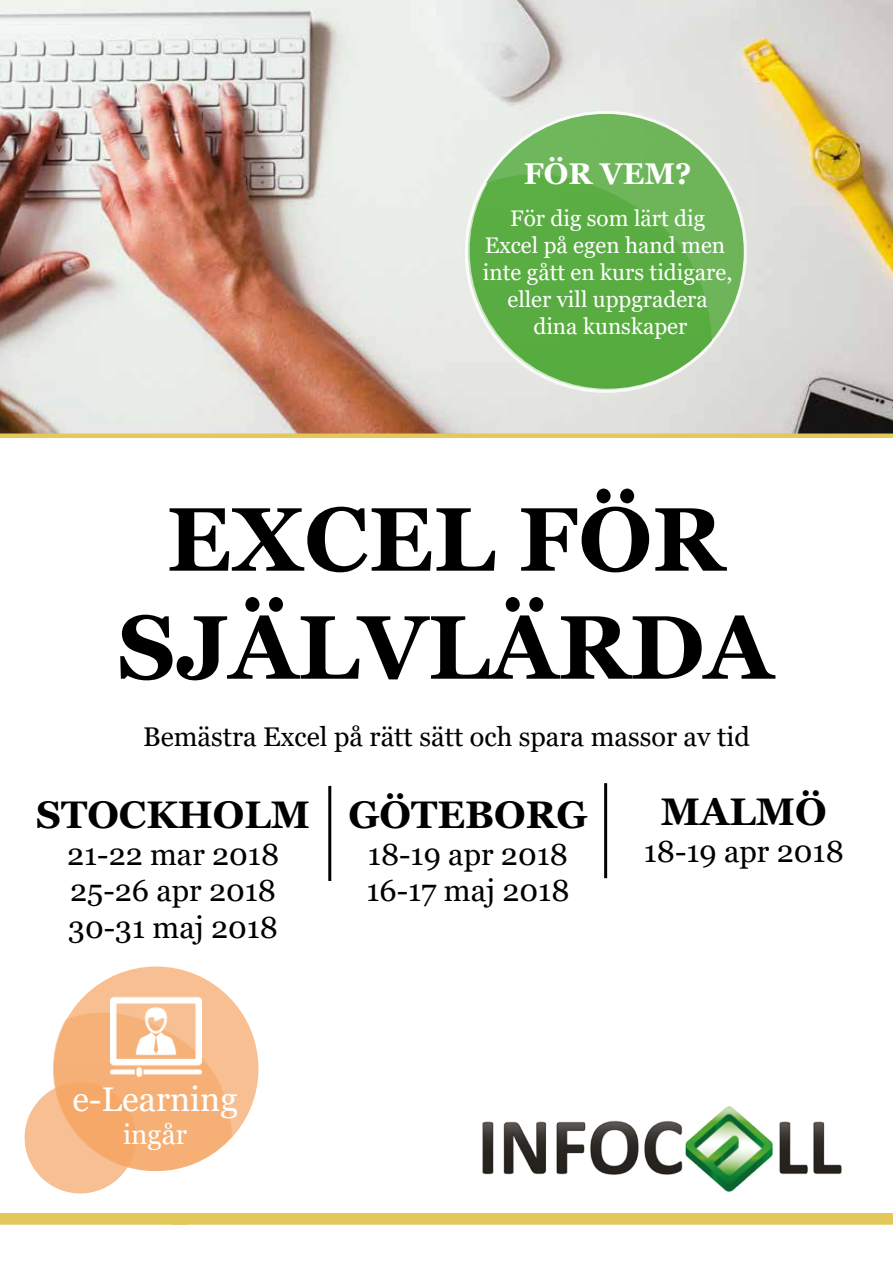
<style>
.page{position:relative;width:893px;height:1263px;background:#fff}
.page>*{position:absolute;margin:0;border:0;box-sizing:border-box;transform-origin:0 0}
.t1{font:700 90px/108px "Georgia";color:#000;text-align:center}
.t2{font:700 38.4px "Georgia";color:#000}
.t3{font:34.2px "Georgia";color:#fff}
.t4{font:30.45px/36.6px "Georgia";color:#000;text-align:justify}
.t5{font:700 30px "Georgia";color:#fff}
.t6{font:27.75px "Georgia";color:#fff}
.t7{font:27px "Georgia";color:#000}
.t8{font:22.5px/27px "Georgia";color:#fff;text-align:center}
</style>
<div class="page">
<img style="left:0;top:0;width:893px;height:433px">
<svg style="left:0;top:1213px;width:893px;height:12px;background:#e3ca5e"></svg>
<img style="left:482px;top:1107px;width:360px;height:84px">
<div style="left:0;top:433px;width:893px;height:5px;background:#e3c95a"></div>
<hr style="left:328px;top:786px;width:3px;height:95px;background:#000">
<div style="left:25px;top:1082px;width:111px;height:111px;background:#f8c092;border-radius:50%"></div>
<svg style="left:53px;top:966px;width:204px;height:205px;background:#f6b47d"></svg>
<img style="left:110px;top:991px;width:92px;height:92px">
<hr style="left:604px;top:783px;width:3px;height:95px;background:#000">
<svg style="left:468px;top:112px;width:279px;height:278px;background:#64b14e"></svg>
<h3 class="t5" style="left:524px;top:154px;width:169px">FÖR VEM?</h3>
<p class="t8" style="left:483px;top:205px;width:251px">För dig som lärt dig<br>Excel på egen hand men inte gått en kurs tidigare, eller vill uppgradera dina kunskaper</p>
<h1 class="t1" style="left:117px;top:486px;width:657px">EXCEL FÖR<br>SJÄLVLÄRDA</h1>
<p class="t7" style="left:143px;top:720px;width:608px">Bemästra Excel på rätt sätt och spara massor av tid</p>
<h2 class="t2" style="left:36px;top:790px;width:276px">STOCKHOLM</h2>
<h3 class="t4" style="left:67px;top:837px;width:214px">21-22 mar 2018<br>25-26 apr 2018<br>30-31 maj 2018</h3>
<h2 class="t2" style="left:348px;top:790px;width:240px">GÖTEBORG</h2>
<h3 class="t4" style="left:366px;top:837px;width:205px">18-19 apr 2018<br>16-17 maj 2018</h3>
<h3 class="t3" style="left:72px;top:1078px;width:167px">e-Learning</h3>
<p class="t6" style="left:123px;top:1118px;width:65px">ingår</p>
<h2 class="t2" style="left:661px;top:787px;width:167px">MALMÖ</h2>
<h3 class="t4" style="left:644px;top:834px;width:202px">18-19 apr 2018</h3>
</div>
